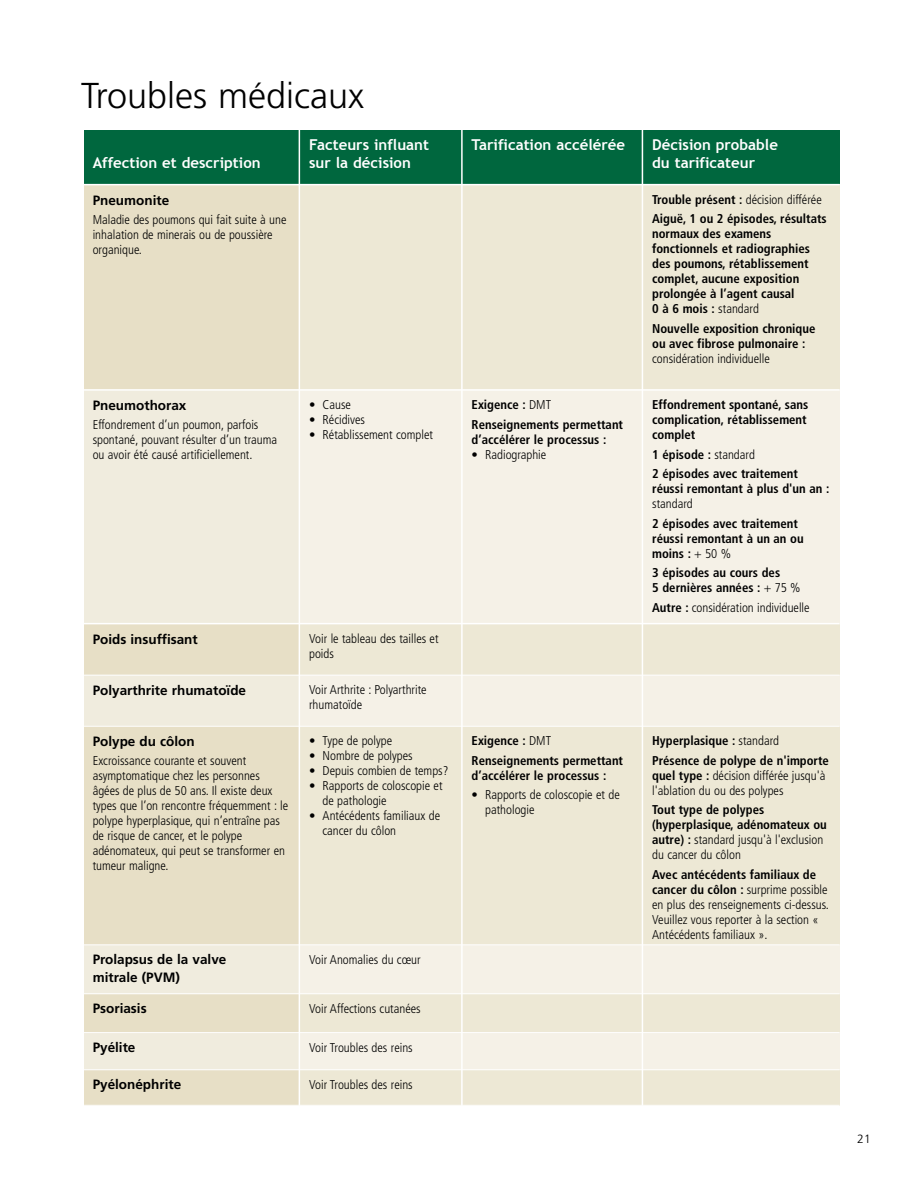
<style>
.page{position:relative;width:918px;height:1188px;background:#fff}
.page>*{position:absolute;margin:0;border:0;box-sizing:border-box;transform-origin:0 0}
.t1{font:300 36px "Frutiger";color:#000}
.t2{font:700 15px/18px "Trebuchet MS";color:#fff}
.t3{font:700 13.5px/17.2px "Frutiger";color:#000}
.t4{font:300 condensed 12.75px/15px "Frutiger";color:#000}
.t5{font:700 condensed 12.75px/15px "Frutiger";color:#000}
.t6{font:300 12px "Frutiger";color:#000}
.s1{font-weight:300}
.s2{font-weight:700}
</style>
<div class="page">
<div style="left:84px;top:130px;width:215px;height:55px;background:#00673e"></div>
<div style="left:299px;top:130px;width:163px;height:55px;background:#00673e"></div>
<div style="left:462px;top:130px;width:180px;height:55px;background:#00673e"></div>
<div style="left:642px;top:130px;width:198px;height:55px;background:#00673e"></div>
<div style="left:84px;top:185px;width:215px;height:205px;background:#e7dfc6"></div>
<div style="left:299px;top:185px;width:163px;height:205px;background:#ede8d5"></div>
<div style="left:462px;top:185px;width:180px;height:205px;background:#ede8d5"></div>
<div style="left:642px;top:185px;width:198px;height:205px;background:#ede8d5"></div>
<div style="left:84px;top:391px;width:215px;height:232px;background:#f0ecde"></div>
<div style="left:300px;top:391px;width:161px;height:232px;background:#f5f1e7"></div>
<div style="left:463px;top:391px;width:179px;height:232px;background:#f5f1e7"></div>
<div style="left:643px;top:391px;width:197px;height:232px;background:#f5f1e7"></div>
<div style="left:84px;top:624px;width:215px;height:51px;background:#e7dfc6"></div>
<div style="left:299px;top:624px;width:163px;height:51px;background:#ede8d5"></div>
<div style="left:462px;top:624px;width:180px;height:51px;background:#ede8d5"></div>
<div style="left:642px;top:624px;width:198px;height:51px;background:#ede8d5"></div>
<div style="left:84px;top:676px;width:215px;height:50px;background:#f0ecde"></div>
<div style="left:300px;top:676px;width:161px;height:50px;background:#f5f1e7"></div>
<div style="left:463px;top:676px;width:179px;height:50px;background:#f5f1e7"></div>
<div style="left:643px;top:676px;width:197px;height:50px;background:#f5f1e7"></div>
<div style="left:84px;top:726px;width:215px;height:219px;background:#e7dfc6"></div>
<div style="left:299px;top:726px;width:163px;height:219px;background:#ede8d5"></div>
<div style="left:462px;top:726px;width:180px;height:219px;background:#ede8d5"></div>
<div style="left:642px;top:726px;width:198px;height:219px;background:#ede8d5"></div>
<div style="left:84px;top:945px;width:215px;height:48px;background:#f0ecde"></div>
<div style="left:300px;top:945px;width:161px;height:48px;background:#f5f1e7"></div>
<div style="left:463px;top:945px;width:179px;height:48px;background:#f5f1e7"></div>
<div style="left:643px;top:945px;width:197px;height:48px;background:#f5f1e7"></div>
<div style="left:84px;top:994px;width:215px;height:39px;background:#e7dfc6"></div>
<div style="left:299px;top:994px;width:163px;height:39px;background:#ede8d5"></div>
<div style="left:462px;top:994px;width:180px;height:39px;background:#ede8d5"></div>
<div style="left:642px;top:994px;width:198px;height:39px;background:#ede8d5"></div>
<div style="left:84px;top:1033px;width:215px;height:36px;background:#f0ecde"></div>
<div style="left:300px;top:1033px;width:161px;height:36px;background:#f5f1e7"></div>
<div style="left:463px;top:1033px;width:179px;height:36px;background:#f5f1e7"></div>
<div style="left:643px;top:1033px;width:197px;height:36px;background:#f5f1e7"></div>
<div style="left:84px;top:1070px;width:215px;height:36px;background:#e7dfc6"></div>
<div style="left:299px;top:1070px;width:163px;height:36px;background:#ede8d5"></div>
<div style="left:462px;top:1070px;width:180px;height:36px;background:#ede8d5"></div>
<div style="left:642px;top:1070px;width:198px;height:36px;background:#ede8d5"></div>
<hr style="left:299px;top:130px;width:1px;height:976px;background:#fff">
<hr style="left:461px;top:130px;width:2px;height:976px;background:#fff">
<hr style="left:642px;top:130px;width:1px;height:976px;background:#fff">
<hr style="left:84px;top:184px;width:756px;height:1px;background:#fff">
<hr style="left:84px;top:389px;width:756px;height:2px;background:#fff">
<hr style="left:84px;top:726px;width:756px;height:1px;background:#fff">
<hr style="left:84px;top:944px;width:756px;height:1px;background:#fff">
<hr style="left:84px;top:1032px;width:756px;height:1px;background:#fff">
<hr style="left:84px;top:1105px;width:756px;height:1px;background:#fff">
<h1 class="t1" style="left:81px;top:75px;width:285px">Troubles médicaux</h1>
<p class="t2" style="left:93px;top:153px;width:170px">Affection et description</p>
<p class="t3" style="left:93px;top:191px;width:78px">Pneumonite</p>
<p class="t4" style="left:93px;top:212px;width:195px">Maladie des poumons qui fait suite à une inhalation de minerais ou de poussière organique.</p>
<p class="t3" style="left:93px;top:397px;width:95px">Pneumothorax</p>
<p class="t4" style="left:93px;top:418px;width:186px">Effondrement d’un poumon, parfois spontané, pouvant résulter d’un trauma ou avoir été causé artificiellement.</p>
<p class="t2" style="left:309px;top:135px;width:121px">Facteurs influant sur la décision</p>
<p class="t2" style="left:472px;top:135px;width:155px">Tarification accélérée</p>
<p class="t2" style="left:652px;top:135px;width:127px">Décision probable du tarificateur</p>
<p class="t4" style="left:309px;top:397px;width:43px">• Cause</p>
<p class="t4" style="left:309px;top:412px;width:58px">• Récidives</p>
<p class="t4" style="left:309px;top:427px;width:125px">• Rétablissement complet</p>
<p class="t5" style="left:472px;top:395px;width:153px;line-height:19.5px">Exigence : <span class="s1">DMT<br></span>Renseignements permettant</p>
<p class="t5" style="left:472px;top:432px;width:136px">d’accélérer le processus :</p>
<p class="t4" style="left:472px;top:447px;width:76px">• Radiographie</p>
<p class="t5" style="left:652px;top:190px;width:176px;line-height:19.5px">Trouble présent : <span class="s1">décision différée<br></span>Aiguë, 1 ou 2 épisodes, résultats</p>
<p class="t5" style="left:652px;top:227px;width:159px">normaux des examens fonctionnels et radiographies des poumons, rétablissement complet, aucune exposition prolongée à l’agent causal<br>0 à 6 mois : <span class="s1">standard</span></p>
<p class="t5" style="left:652px;top:321px;width:165px">Nouvelle exposition chronique ou avec fibrose pulmonaire :</p>
<p class="t4" style="left:652px;top:351px;width:119px">considération individuelle</p>
<p class="t5" style="left:652px;top:397px;width:158px">Effondrement spontané, sans complication, rétablissement complet</p>
<p class="t5" style="left:652px;top:445px;width:147px;line-height:19.5px">1 épisode : <span class="s1">standard<br></span>2 épisodes avec traitement</p>
<p class="t5" style="left:652px;top:481px;width:179px">réussi remontant à plus d'un an :</p>
<p class="t4" style="left:652px;top:496px;width:42px">standard</p>
<p class="t5" style="left:652px;top:516px;width:153px">2 épisodes avec traitement réussi remontant à un an ou moins : <span class="s1">+ 50 %</span></p>
<p class="t5" style="left:652px;top:565px;width:150px">3 épisodes au cours des<br>5 dernières années : <span class="s1">+ 75 %</span></p>
<p class="t4" style="left:652px;top:600px;width:159px"><span class="s2">Autre :</span> considération individuelle</p>
<p class="t3" style="left:93px;top:630px;width:107px">Poids insuffisant</p>
<p class="t4" style="left:309px;top:631px;width:131px">Voir le tableau des tailles et poids</p>
<p class="t3" style="left:93px;top:681px;width:155px">Polyarthrite rhumatoïde</p>
<p class="t4" style="left:309px;top:682px;width:119px">Voir Arthrite : Polyarthrite rhumatoïde</p>
<p class="t3" style="left:93px;top:733px;width:104px">Polype du côlon</p>
<p class="t4" style="left:93px;top:754px;width:197px">Excroissance courante et souvent asymptomatique chez les personnes âgées de plus de 50 ans. Il existe deux types que l’on rencontre fréquemment : le polype hyperplasique, qui n’entraîne pas de risque de cancer, et le polype adénomateux, qui peut se transformer en tumeur maligne.</p>
<p class="t4" style="left:309px;top:733px;width:85px">• Type de polype</p>
<p class="t4" style="left:309px;top:748px;width:105px">• Nombre de polypes</p>
<p class="t4" style="left:309px;top:763px;width:141px">• Depuis combien de temps?</p>
<p class="t4" style="left:323px;top:778px;width:121px;text-indent:-14px">• Rapports de coloscopie et de pathologie</p>
<p class="t4" style="left:323px;top:808px;width:119px;text-indent:-14px">• Antécédents familiaux de cancer du côlon</p>
<p class="t5" style="left:472px;top:731px;width:153px;line-height:19.5px">Exigence : <span class="s1">DMT<br></span>Renseignements permettant</p>
<p class="t5" style="left:472px;top:768px;width:136px">d’accélérer le processus :</p>
<p class="t4" style="left:485px;top:787px;width:136px;text-indent:-14px">• Rapports de coloscopie et de pathologie</p>
<p class="t3" style="left:93px;top:951px;width:135px">Prolapsus de la valve mitrale (PVM)</p>
<p class="t4" style="left:309px;top:952px;width:113px">Voir Anomalies du cœur</p>
<p class="t3" style="left:93px;top:1000px;width:56px">Psoriasis</p>
<p class="t4" style="left:309px;top:1001px;width:113px">Voir Affections cutanées</p>
<p class="t3" style="left:93px;top:1039px;width:44px">Pyélite</p>
<p class="t4" style="left:309px;top:1040px;width:105px">Voir Troubles des reins</p>
<p class="t3" style="left:93px;top:1076px;width:90px">Pyélonéphrite</p>
<p class="t4" style="left:309px;top:1077px;width:105px">Voir Troubles des reins</p>
<p class="t5" style="left:652px;top:731px;width:178px;line-height:19.5px">Hyperplasique : <span class="s1">standard<br></span>Présence de polype de n'importe</p>
<p class="t4" style="left:652px;top:768px;width:175px"><span class="s2">quel type :</span> décision différée jusqu'à l'ablation du ou des polypes</p>
<p class="t5" style="left:652px;top:802px;width:176px">Tout type de polypes (hyperplasique, adénomateux ou autre) : <span class="s1">standard jusqu'à l'exclusion du cancer du côlon</span></p>
<p class="t4" style="left:652px;top:867px;width:178px"><span class="s2">Avec antécédents familiaux de cancer du côlon :</span> surprime possible en plus des renseignements ci-dessus.<br>Veuillez vous reporter à la section « Antécédents familiaux ».</p>
<p class="t6" style="left:857px;top:1132px;width:15px">21</p>
</div>
